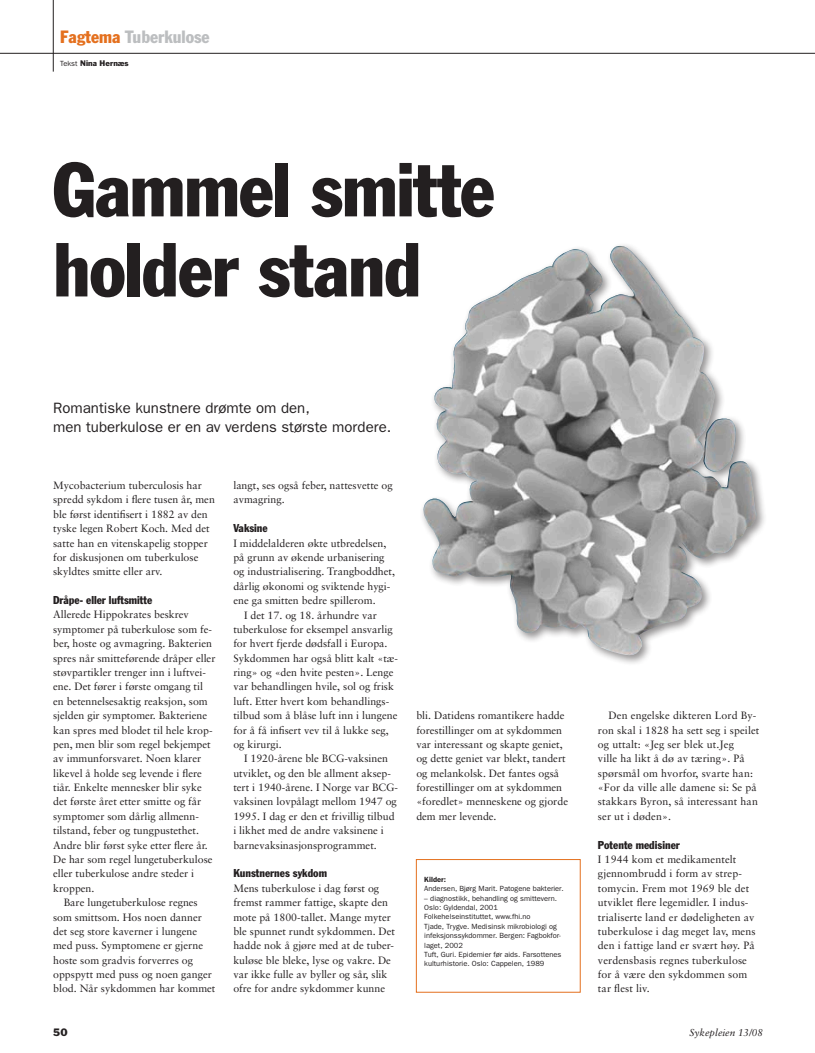
<style>
.page{position:relative;width:815px;height:1053px;background:#fff}
.page>*{position:absolute;margin:0;border:0;box-sizing:border-box;transform-origin:0 0}
.t1{font:condensed 75px/80px "Franklin Gothic";letter-spacing:-.015em;color:#231f20}
.t2{font:condensed 17.5px "Franklin Gothic";color:#bcbec0}
.t3{font:15px/18.8px "Franklin Gothic";color:#231f20}
.t4{font:condensed 11.25px "Franklin Gothic";color:#231f20}
.t5{font:10.62px/14.4px "Sabon";color:#231f20}
.t6{font:italic 10px "Sabon";color:#231f20}
.t7{font:10px "Franklin Gothic";color:#231f20}
.t8{font:7.5px/9.4px "Franklin Gothic";color:#231f20}
.t9{font:7.5px "Franklin Gothic";color:#231f20}
.t10{font:600 7.5px "Franklin Gothic";color:#231f20}
.s1{color:#e4701e}
.s2{font-style:inherit}
</style>
<div class="page">
<div style="left:416px;top:859px;width:165px;height:133px;border:1px solid #e4701e"></div>
<div style="left:419px;top:241px;width:348px;height:424px;background:#231f20;opacity:.5"></div>
<img style="left:422px;top:247px;width:213px;height:392px">
<hr style="left:53px;top:0;width:1px;height:72px;background:#231f20">
<hr style="left:0;top:53px;width:815px;height:1px;background:#231f20">
<h2 class="t2" style="left:60px;top:26px;width:151px"><span class="s1">Fagtema</span> Tuberkulose</h2>
<p class="t9" style="left:60px;top:59px;width:70px"><span class="s2">Tekst</span> Nina Hernæs</p>
<h1 class="t1" style="left:53px;top:148px;width:443px">Gammel smitte holder stand</h1>
<h3 class="t3" style="left:53px;top:398px;width:340px">Romantiske kunstnere drømte om den,<br>men tuberkulose er en av verdens største mordere.</h3>
<p class="t5" style="left:53px;top:478px;width:163px">Mycobacterium tuberculosis har spredd sykdom i flere tusen år, men ble først identifisert i 1882 av den tyske legen Robert Koch. Med det satte han en vitenskapelig stopper for diskusjonen om tuberkulose skyldtes smitte eller arv.</p>
<p class="t4" style="left:53px;top:593px;width:101px">Dråpe- eller luftsmitte</p>
<p class="t5" style="left:53px;top:607px;width:137px">Allerede Hippokrates beskrev</p>
<p class="t5" style="left:53px;top:622px;width:160px">symptomer på tuberkulose som fe-</p>
<p class="t5" style="left:53px;top:636px;width:160px">ber, hoste og avmagring. Bakterien</p>
<p class="t5" style="left:53px;top:650px;width:164px">spres når smitteførende dråper eller</p>
<p class="t5" style="left:53px;top:665px;width:154px">støvpartikler trenger inn i luftvei-</p>
<p class="t5" style="left:53px;top:679px;width:151px">ene. Det fører i første omgang til</p>
<p class="t5" style="left:53px;top:693px;width:156px">en betennelsesaktig reaksjon, som</p>
<p class="t5" style="left:53px;top:708px;width:156px">sjelden gir symptomer. Bakteriene</p>
<p class="t5" style="left:53px;top:722px;width:161px">kan spres med blodet til hele krop-</p>
<p class="t5" style="left:53px;top:737px;width:159px">pen, men blir som regel bekjempet</p>
<p class="t5" style="left:53px;top:751px;width:150px">av immunforsvaret. Noen klarer</p>
<p class="t5" style="left:53px;top:765px;width:150px">likevel å holde seg levende i flere</p>
<p class="t5" style="left:53px;top:780px;width:150px">tiår. Enkelte mennesker blir syke</p>
<p class="t5" style="left:53px;top:794px;width:150px">det første året etter smitte og får</p>
<p class="t5" style="left:53px;top:808px;width:147px">symptomer som dårlig allmenn-</p>
<p class="t5" style="left:53px;top:823px;width:147px">tilstand, feber og tungpustethet.</p>
<p class="t5" style="left:53px;top:837px;width:156px">Andre blir først syke etter flere år.</p>
<p class="t5" style="left:53px;top:852px;width:161px">De har som regel lungetuberkulose</p>
<p class="t5" style="left:53px;top:866px;width:143px">eller tuberkulose andre steder i</p>
<p class="t5" style="left:53px;top:880px;width:43px">kroppen.</p>
<p class="t5" style="left:64px;top:895px;width:136px">Bare lungetuberkulose regnes</p>
<p class="t5" style="left:53px;top:909px;width:150px">som smittsom. Hos noen danner</p>
<p class="t5" style="left:53px;top:923px;width:146px">det seg store kaverner i lungene</p>
<p class="t5" style="left:53px;top:938px;width:151px">med puss. Symptomene er gjerne</p>
<p class="t5" style="left:53px;top:952px;width:141px">hoste som gradvis forverres og</p>
<p class="t5" style="left:53px;top:967px;width:160px">oppspytt med puss og noen ganger</p>
<p class="t5" style="left:53px;top:981px;width:164px">blod. Når sykdommen har kommet</p>
<p class="t7" style="left:53px;top:1025px;width:16px">50</p>
<p class="t5" style="left:233px;top:478px;width:161px">langt, ses også feber, nattesvette og avmagring.</p>
<p class="t4" style="left:233px;top:521px;width:36px">Vaksine</p>
<p class="t5" style="left:233px;top:535px;width:154px">I middelalderen økte utbredelsen,</p>
<p class="t5" style="left:233px;top:550px;width:153px">på grunn av økende urbanisering</p>
<p class="t5" style="left:233px;top:564px;width:163px">og industrialisering. Trangboddhet,</p>
<p class="t5" style="left:233px;top:578px;width:159px">dårlig økonomi og sviktende hygi-</p>
<p class="t5" style="left:233px;top:593px;width:144px">ene ga smitten bedre spillerom.</p>
<p class="t5" style="left:244px;top:607px;width:134px">I det 17. og 18. århundre var</p>
<p class="t5" style="left:233px;top:622px;width:161px">tuberkulose for eksempel ansvarlig</p>
<p class="t5" style="left:233px;top:636px;width:156px">for hvert fjerde dødsfall i Europa.</p>
<p class="t5" style="left:233px;top:650px;width:166px">Sykdommen har også blitt kalt «tæ-</p>
<p class="t5" style="left:233px;top:665px;width:162px">ring» og «den hvite pesten». Lenge</p>
<p class="t5" style="left:233px;top:679px;width:162px">var behandlingen hvile, sol og frisk</p>
<p class="t5" style="left:233px;top:693px;width:157px">luft. Etter hvert kom behandlings-</p>
<p class="t5" style="left:233px;top:708px;width:166px">tilbud som å blåse luft inn i lungene</p>
<p class="t5" style="left:233px;top:722px;width:157px">for å få infisert vev til å lukke seg,</p>
<p class="t5" style="left:233px;top:737px;width:50px">og kirurgi.</p>
<p class="t5" style="left:244px;top:751px;width:146px">I 1920-årene ble BCG-vaksinen</p>
<p class="t5" style="left:233px;top:765px;width:159px">utviklet, og den ble allment aksep-</p>
<p class="t5" style="left:233px;top:780px;width:166px">tert i 1940-årene. I Norge var BCG-</p>
<p class="t5" style="left:233px;top:794px;width:165px">vaksinen lovpålagt mellom 1947 og</p>
<p class="t5" style="left:233px;top:808px;width:163px">1995. I dag er den et frivillig tilbud</p>
<p class="t5" style="left:233px;top:823px;width:152px">i likhet med de andre vaksinene i</p>
<p class="t5" style="left:233px;top:837px;width:145px">barnevaksinasjonsprogrammet.</p>
<p class="t4" style="left:233px;top:866px;width:95px">Kunstnernes sykdom</p>
<p class="t5" style="left:233px;top:880px;width:163px">Mens tuberkulose i dag først og fremst rammer fattige, skapte den mote på 1800-tallet. Mange myter ble spunnet rundt sykdommen. Det hadde nok å gjøre med at de tuber&shy;kuløse ble bleke, lyse og vakre. De var ikke fulle av byller og sår, slik ofre for andre sykdommer kunne</p>
<p class="t5" style="left:416px;top:708px;width:153px">bli. Datidens romantikere hadde forestillinger om at sykdommen var interessant og skapte geniet, og dette geniet var blekt, tandert og melankolsk. Det fantes også forestillinger om at sykdommen «foredlet» menneskene og gjorde dem mer levende.</p>
<p class="t5" style="left:598px;top:708px;width:163px;text-indent:11px">Den engelske dikteren Lord By&shy;ron skal i 1828 ha sett seg i speilet og uttalt: «Jeg ser blek ut.Jeg<br>ville ha likt å dø av tæring». På spørsmål om hvorfor, svarte han: «For da ville alle damene si: Se på stakkars Byron, så interessant han ser ut i døden».</p>
<p class="t4" style="left:598px;top:837px;width:83px">Potente medisiner</p>
<p class="t5" style="left:598px;top:852px;width:159px">I 1944 kom et medikamentelt gjennombrudd i form av strep&shy;tomycin. Frem mot 1969 ble det utviklet flere legemidler. I indus&shy;trialiserte land er dødeligheten av tuberkulose i dag meget lav, mens den i fattige land er svært høy. På verdensbasis regnes tuberkulose for å være den sykdommen som tar flest liv.</p>
<p class="t10" style="left:424px;top:874px;width:23px">Kilder:</p>
<p class="t8" style="left:424px;top:883px;width:141px">Andersen, Bjørg Marit. Patogene bakterier.</p>
<p class="t8" style="left:424px;top:893px;width:139px">– diagnostikk, behandling og smittevern.<br>Oslo: Gyldendal, 2001<br>Folkehelseinstituttet, www.fhi.no<br>Tjade, Trygve. Medisinsk mikrobiologi og infeksjonssykdommer. Bergen: Fagbokfor&shy;laget, 2002<br>Tuft, Guri. Epidemier før aids. Farsottenes kulturhistorie. Oslo: Cappelen, 1989</p>
<p class="t6" style="left:690px;top:1026px;width:75px">Sykepleien 13/08</p>
</div>
